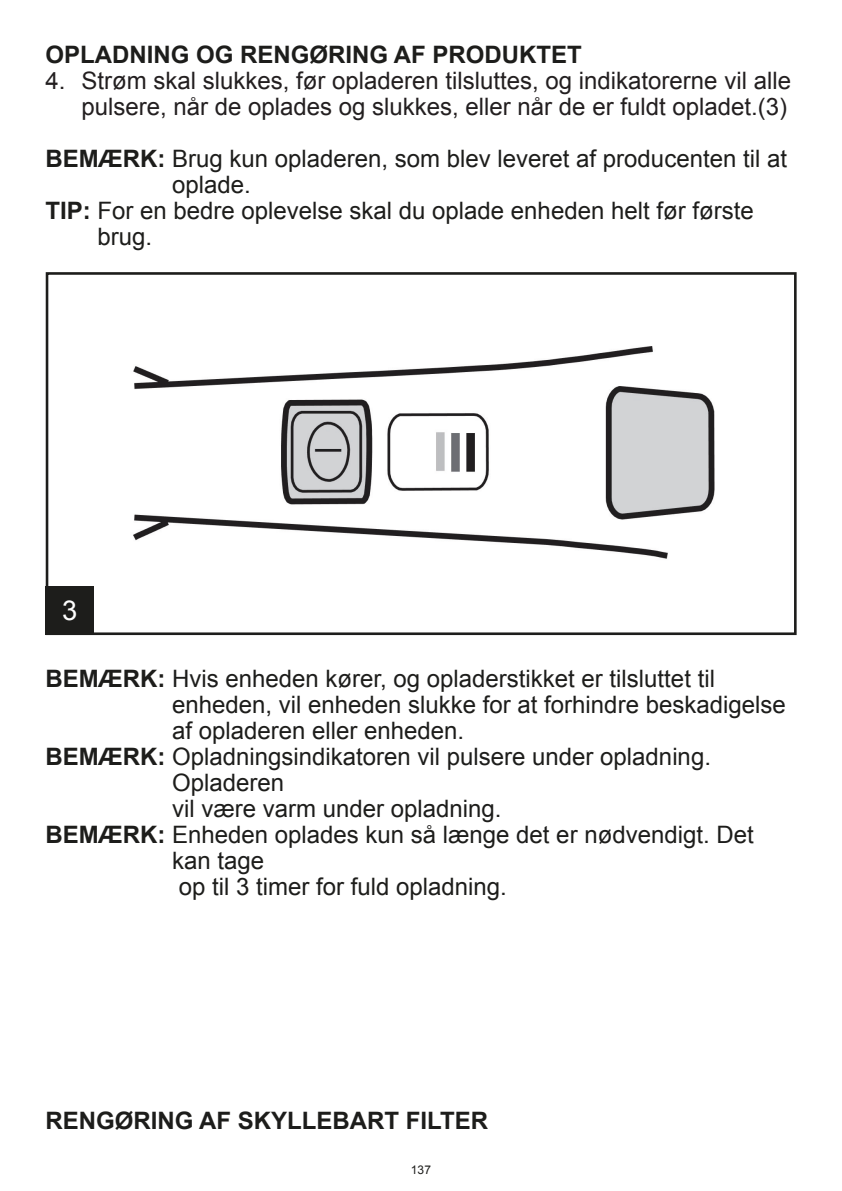
<style>
.page{position:relative;width:842px;height:1191px;background:#fff}
.page>*{position:absolute;margin:0;border:0;box-sizing:border-box;transform-origin:0 0}
.t1{font:27.4px "Arial";color:#fff}
.t2{font:24px/26px "Arial";color:#1d1d1b}
.t3{font:24px/26px "Arial";color:#231f20;text-align:right}
.t4{font:700 24px "Arial";color:#1d1d1b}
.t5{font:12px "Arial";color:#1d1d1b}
.s1{font-weight:700}
</style>
<div class="page">
<img style="left:133px;top:346px;width:582px;height:213px">
<div style="left:46px;top:272px;width:751px;height:363px;border:3px solid #1d1d1b"></div>
<div style="left:45px;top:586px;width:49px;height:48px;background:#1d1d1b"></div>
<p class="t4" style="left:45px;top:39px;width:538px">OPLADNING OG RENGØRING AF PRODUKTET</p>
<p class="t3" style="left:45px;top:68px;width:747px">4. Strøm skal slukkes, før opladeren tilsluttes, og indikatorerne vil alle pulsere, når de oplades og slukkes, eller når de er fuldt opladet.(3)</p>
<p class="t2" style="left:172px;top:146px;width:616px;text-indent:-127px"><span class="s1">BEMÆRK:</span> Brug kun opladeren, som blev leveret af producenten til at oplade.</p>
<p class="t2" style="left:97px;top:198px;width:658px;text-indent:-52px"><span class="s1">TIP:</span> For en bedre oplevelse skal du oplade enheden helt før første brug.</p>
<p class="t1" style="left:62px;top:593px;width:17px">3</p>
<p class="t2" style="left:172px;top:666px;width:615px;text-indent:-127px"><span class="s1">BEMÆRK:</span> Hvis enheden kører, og opladerstikket er tilsluttet til enheden, vil enheden slukke for at forhindre beskadigelse af opladeren eller enheden.</p>
<p class="t2" style="left:172px;top:744px;width:540px;text-indent:-127px"><span class="s1">BEMÆRK:</span> Opladningsindikatoren vil pulsere under opladning.<br>Opladeren<br>vil være varm under opladning.</p>
<p class="t2" style="left:172px;top:822px;width:583px;text-indent:-127px"><span class="s1">BEMÆRK:</span> Enheden oplades kun så længe det er nødvendigt. Det kan tage<br>op til 3 timer for fuld opladning.</p>
<p class="t4" style="left:45px;top:1105px;width:444px">RENGØRING AF SKYLLEBART FILTER</p>
<p class="t5" style="left:411px;top:1162px;width:22px">137</p>
</div>
